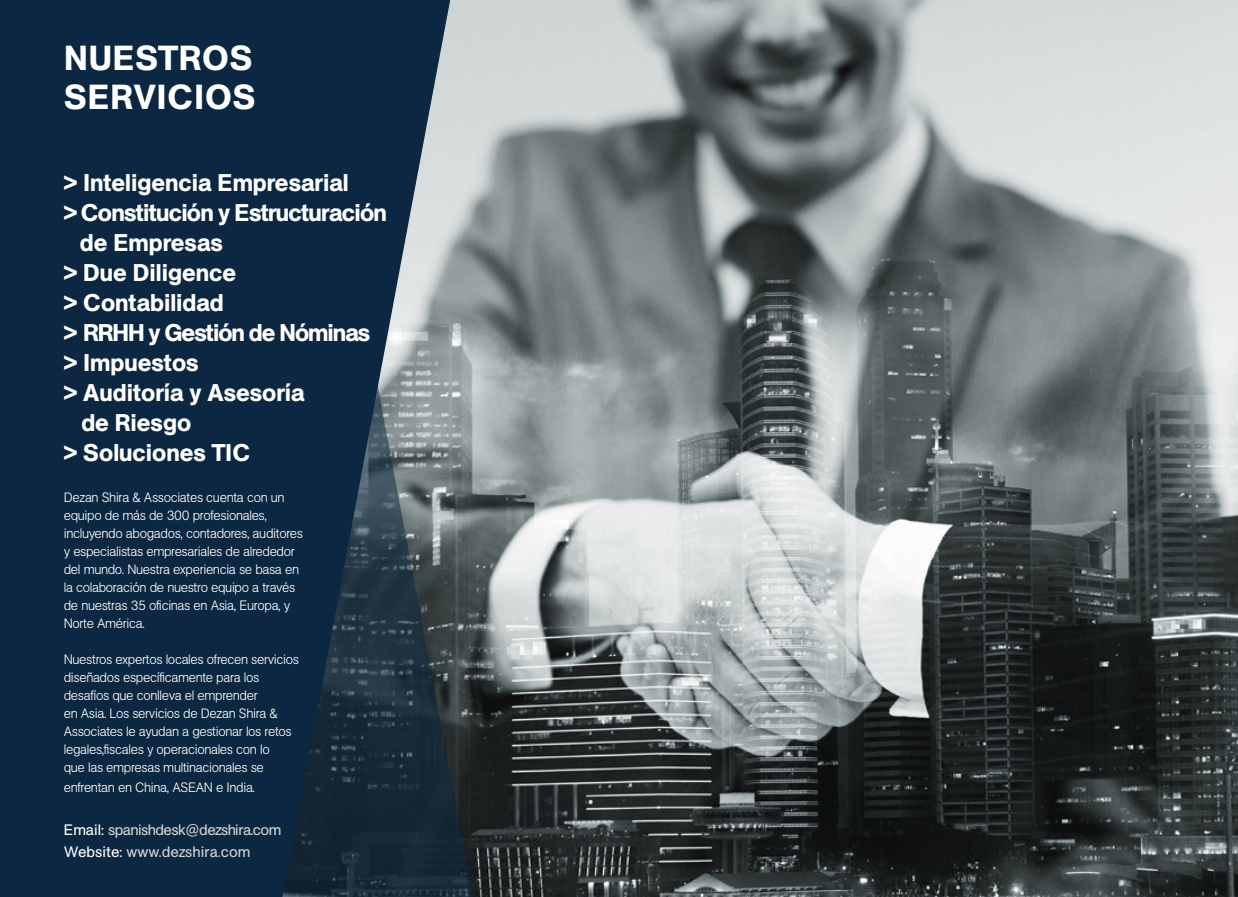
<style>
.page{position:relative;width:1238px;height:897px;background:#fff}
.page>*{position:absolute;margin:0;border:0;box-sizing:border-box;transform-origin:0 0}
.t1{font:500 34.5px/39px "Unlimited Sans";letter-spacing:.025em;color:#fff}
.t2{font:500 24px "Unlimited Sans";color:#fff}
.t3{font:500 24px "Unlimited Sans";letter-spacing:-.03em;color:#fff}
.t4{font:500 24px "Unlimited Sans";letter-spacing:-.04em;color:#fff}
.t5{font:15px/22.5px "Unlimited Sans";letter-spacing:-.025em;color:#d1d3d4}
.t6{font:300 13.5px/18px "Unlimited Sans";letter-spacing:-.025em;color:#fff}
.s1{color:#fff}
</style>
<div class="page">
<img style="left:473px;top:0;width:765px;height:897px">
<div style="left:0;top:0;width:23px;height:897px;background:#0c2741"></div>
<svg style="left:23px;top:0;width:450px;height:897px;background:#162f46"></svg>
<h1 class="t1" style="left:64px;top:38px;width:193px">NUESTROS<br>SERVICIOS</h1>
<h2 class="t2" style="left:64px;top:165px;width:286px">&gt; Inteligencia Empresarial</h2>
<h2 class="t3" style="left:64px;top:195px;width:324px">&gt; Constitución y Estructuración</h2>
<h2 class="t2" style="left:80px;top:225px;width:144px">de Empresas</h2>
<h2 class="t2" style="left:64px;top:255px;width:174px">&gt; Due Diligence</h2>
<h2 class="t2" style="left:64px;top:285px;width:162px">&gt; Contabilidad</h2>
<h2 class="t4" style="left:64px;top:315px;width:308px">&gt; RRHH y Gestión de Nóminas</h2>
<h2 class="t2" style="left:64px;top:345px;width:136px">&gt; Impuestos</h2>
<h2 class="t2" style="left:64px;top:375px;width:242px">&gt; Auditoría y Asesoría</h2>
<h2 class="t2" style="left:81px;top:405px;width:111px">de Riesgo</h2>
<h2 class="t2" style="left:64px;top:435px;width:188px">&gt; Soluciones TIC</h2>
<p class="t6" style="left:64px;top:488px;width:241px">Dezan Shira &amp; Associates cuenta con un equipo de más de 300 profesionales, incluyendo abogados, contadores, auditores y especialistas empresariales de alrededor del mundo. Nuestra experiencia se basa en la colaboración de nuestro equipo a través de nuestras 35 oficinas en Asia, Europa, y Norte América.</p>
<p class="t6" style="left:64px;top:650px;width:237px">Nuestros expertos locales ofrecen servicios diseñados específicamente para los desafíos que conlleva el emprender<br>en Asia. Los servicios de Dezan Shira &amp; Associates le ayudan a gestionar los retos legales,fiscales y operacionales con lo<br>que las empresas multinacionales se</p>
<p class="t6" style="left:64px;top:777px;width:193px">enfrentan en China, ASEAN e India.</p>
<p class="t5" style="left:64px;top:818px;width:219px"><span class="s1">Email:</span> spanishdesk@dezshira.com<br><span class="s1">Website:</span> www.dezshira.com</p>
</div>
